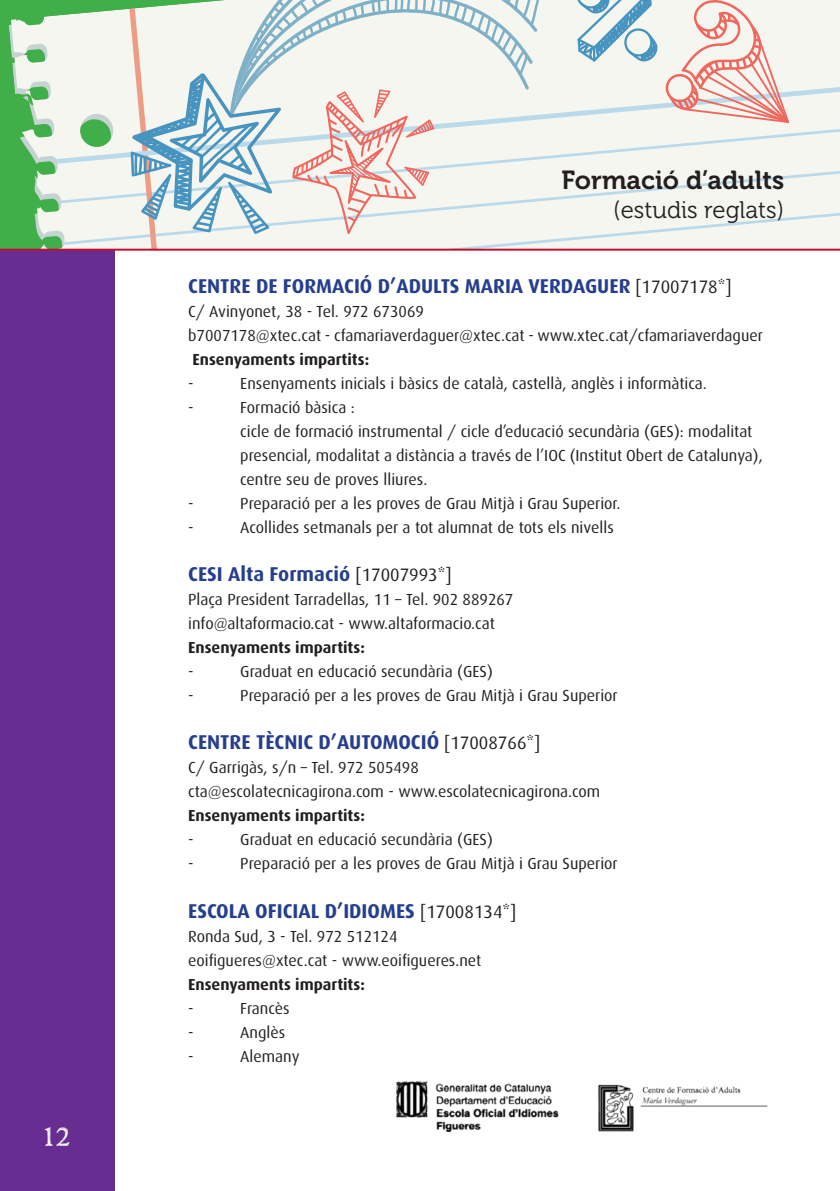
<style>
.page{position:relative;width:840px;height:1191px;background:#fff}
.page>*{position:absolute;margin:0;border:0;box-sizing:border-box;transform-origin:0 0}
.t1{font:28px "Hand TIMES";color:#f8faf3}
.t2{font:26px "Museo 700";color:#231f20}
.t3{font:24px "Museo 300";color:#231f20}
.t4{font:700 20px "Dax";color:#253f8e}
.t5{font:16px/24px "Dax";color:#231f20}
.t6{font:700 16px "Dax";color:#231f20}
.s1{font-weight:400;font-size:18px;color:#231f20}
</style>
<div class="page">
<img style="left:396px;top:1081px;width:372px;height:51px">
<svg style="left:11px;top:0;width:25px;height:249px;fill:#40ae49"></svg>
<div style="left:0;top:250px;width:114px;height:941px;background:#672d91"></div>
<hr style="left:0;top:249px;width:839px;height:2px;background:#c3102f">
<svg style="left:36px;top:0;width:803px;height:249px"></svg>
<h1 class="t1" style="left:42px;top:1121px;width:30px">12</h1>
<h2 class="t2" style="left:561px;top:165px;width:224px">Formació d’adults</h2>
<h3 class="t3" style="left:613px;top:196px;width:172px">(estudis reglats)</h3>
<p class="t4" style="left:188px;top:275px;width:544px">CENTRE DE FORMACIÓ D’ADULTS MARIA VERDAGUER <span class="s1">[17007178*]</span></p>
<p class="t5" style="left:188px;top:300px;width:576px">C/ Avinyonet, 38 - Tel. 972 673069<br>b7007178@xtec.cat - cfamariaverdaguer@xtec.cat - www.xtec.cat/cfamariaverdaguer</p>
<p class="t6" style="left:192px;top:351px;width:178px">Ensenyaments impartits:</p>
<p class="t5" style="left:188px;top:372px;width:7px">-</p>
<p class="t5" style="left:240px;top:372px;width:468px">Ensenyaments inicials i bàsics de català, castellà, anglès i informàtica.</p>
<p class="t5" style="left:188px;top:396px;width:7px">-</p>
<p class="t5" style="left:240px;top:396px;width:524px">Formació bàsica :<br>cicle de formació instrumental / cicle d’educació secundària (GES): modalitat presencial, modalitat a distància a través de l’IOC (Institut Obert de Catalunya), centre seu de proves lliures.</p>
<p class="t5" style="left:188px;top:492px;width:7px">-</p>
<p class="t5" style="left:240px;top:492px;width:381px">Preparació per a les proves de Grau Mitjà i Grau Superior.</p>
<p class="t5" style="left:188px;top:516px;width:7px">-</p>
<p class="t5" style="left:240px;top:516px;width:375px">Acollides setmanals per a tot alumnat de tots els nivells</p>
<p class="t4" style="left:188px;top:563px;width:265px">CESI Alta Formació <span class="s1">[17007993*]</span></p>
<p class="t5" style="left:188px;top:588px;width:326px">Plaça President Tarradellas, 11 – Tel. 902 889267 info@altaformacio.cat - www.altaformacio.cat</p>
<p class="t6" style="left:188px;top:639px;width:178px">Ensenyaments impartits:</p>
<p class="t5" style="left:188px;top:660px;width:7px">-</p>
<p class="t5" style="left:240px;top:660px;width:254px">Graduat en educació secundària (GES)</p>
<p class="t5" style="left:188px;top:684px;width:7px">-</p>
<p class="t5" style="left:240px;top:684px;width:379px">Preparació per a les proves de Grau Mitjà i Grau Superior</p>
<p class="t4" style="left:188px;top:731px;width:353px">CENTRE TÈCNIC D’AUTOMOCIÓ <span class="s1">[17008766*]</span></p>
<p class="t5" style="left:188px;top:756px;width:413px">C/ Garrigàs, s/n – Tel. 972 505498 cta@escolatecnicagirona.com - www.escolatecnicagirona.com</p>
<p class="t6" style="left:188px;top:807px;width:178px">Ensenyaments impartits:</p>
<p class="t5" style="left:188px;top:828px;width:7px">-</p>
<p class="t5" style="left:240px;top:828px;width:254px">Graduat en educació secundària (GES)</p>
<p class="t5" style="left:188px;top:852px;width:7px">-</p>
<p class="t5" style="left:240px;top:852px;width:379px">Preparació per a les proves de Grau Mitjà i Grau Superior</p>
<p class="t4" style="left:188px;top:899px;width:329px">ESCOLA OFICIAL D’IDIOMES <span class="s1">[17008134*]</span></p>
<p class="t5" style="left:188px;top:924px;width:294px">Ronda Sud, 3 - Tel. 972 512124 eoifigueres@xtec.cat - www.eoifigueres.net</p>
<p class="t6" style="left:188px;top:975px;width:178px">Ensenyaments impartits:</p>
<p class="t5" style="left:188px;top:996px;width:7px">-</p>
<p class="t5" style="left:240px;top:996px;width:51px">Francès</p>
<p class="t5" style="left:188px;top:1020px;width:7px">-</p>
<p class="t5" style="left:240px;top:1020px;width:46px">Anglès</p>
<p class="t5" style="left:188px;top:1044px;width:7px">-</p>
<p class="t5" style="left:240px;top:1044px;width:61px">Alemany</p>
</div>
